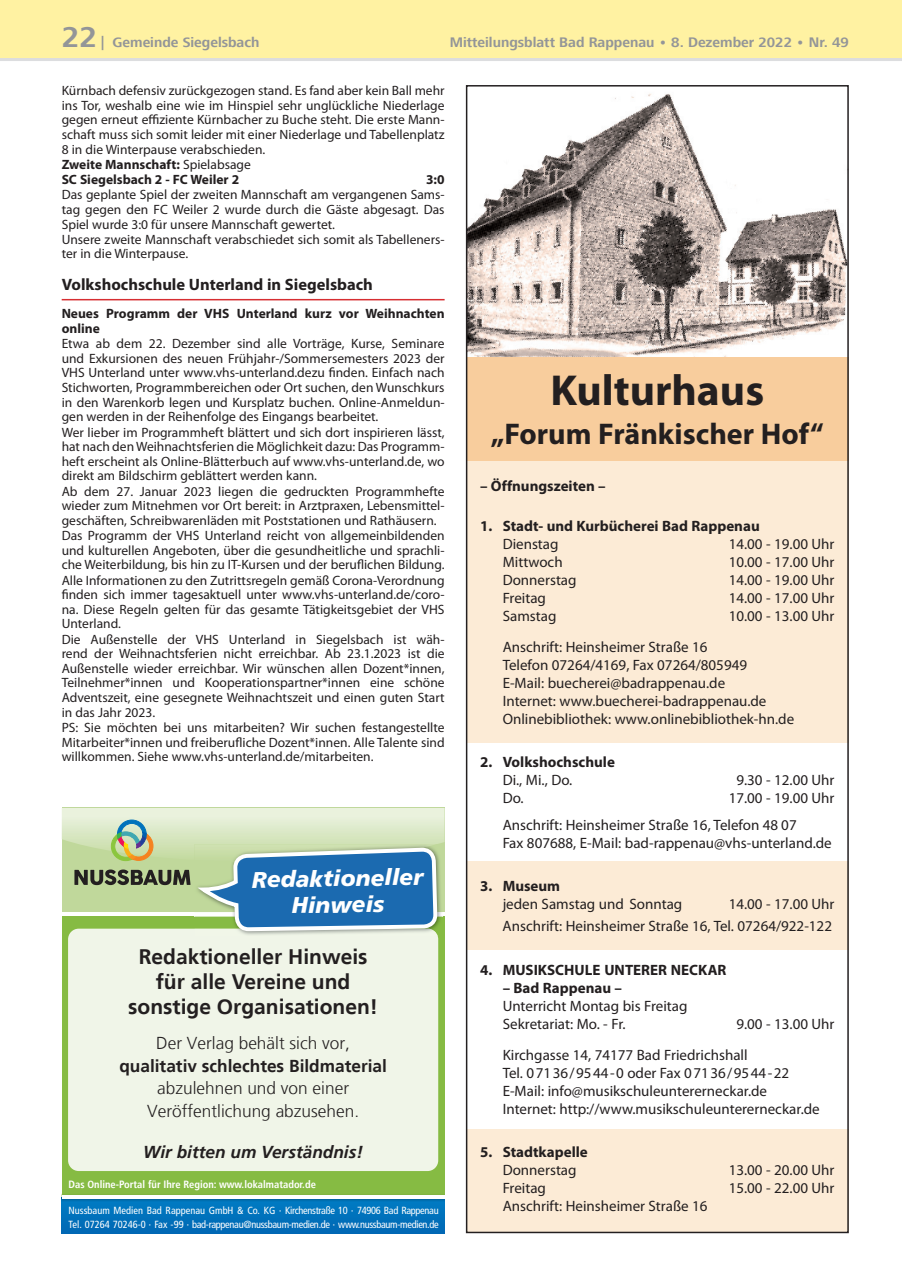
<style>
.page{position:relative;width:902px;height:1280px;background:#fff}
.page>*{position:absolute;margin:0;border:0;box-sizing:border-box;transform-origin:0 0}
.t1{font:700 43.5px "Myriad Pro";color:#231f20}
.t2{font:700 30px "Myriad Pro";color:#231f20}
.t3{font:italic 900 22.5px/26.5px "Frutiger LT";color:#fff;text-align:center}
.t4{font:700 21px/25.2px "Frutiger LT";color:#231f20;text-align:center}
.t5{font:300 17.25px/22.5px "Frutiger LT";color:#231f20;text-align:center}
.t6{font:italic 700 17.25px "Frutiger LT";color:#231f20}
.NM_Rubrik_Siegelsbac{font:700 16.5px "Myriad Pro";color:#231f20}
.t7{font:15px/18px "Myriad Pro";color:#231f20}
.t8{font:700 15px/18px "Myriad Pro";color:#231f20}
.t9{font:700 14.25px "Frutiger Next LT";color:#939598}
.Grundtext{font:13.5px/14.7px "Myriad Pro";color:#231f20;text-align:justify}
.bfh_halbfett{font:700 13.5px/14.7px "Myriad Pro";color:#231f20}
.Grundtext-2{font:700 13.5px "Myriad Pro";color:#231f20}
.t10{font:700 condensed 10.5px "Frutiger LT";color:#fff}
.t11{font:condensed 10.35px/13.5px "Frutiger LT";letter-spacing:-.03em;color:#fff}
.s1{font-size:30px}
.s2{font-weight:400}
.s3{font-weight:700}
.s4{font-stretch:normal}
</style>
<div class="page">
<hr style="left:901px;top:0;width:1px;height:60px;background:#6599d1">
<div style="left:0;top:0;width:901px;height:60px;background:#fff2a2"></div>
<hr style="left:0;top:58px;width:901px;height:3px;background:#dcdddf">
<hr style="left:62px;top:299px;width:382px;height:1px;background:#d72e32">
<img style="left:469px;top:93px;width:376px;height:264px">
<div style="left:466px;top:1129px;width:382px;height:103px;background:#fcebd6"></div>
<div style="left:466px;top:861px;width:382px;height:89px;background:#fcebd6"></div>
<div style="left:466px;top:461px;width:382px;height:282px;background:#fcebd6"></div>
<div style="left:466px;top:357px;width:382px;height:104px;background:#f8cd9d"></div>
<div style="left:466px;top:85px;width:382px;height:1148px;border:2px solid #231f20"></div>
<div style="left:62px;top:916px;width:382px;height:317px;background:#86bb43"></div>
<div style="left:68px;top:929px;width:370px;height:242px;background:#f0f5e8;border-radius:11px"></div>
<div style="left:62px;top:1202px;width:382px;height:31px;background:#0071bb"></div>
<img style="left:62px;top:1195px;width:382px;height:1px">
<img style="left:62px;top:1199px;width:382px;height:3px">
<hr style="left:62px;top:1196px;width:382px;height:3px;background:#fff">
<svg style="left:237px;top:929px;width:202px;height:242px"></svg>
<svg style="left:62px;top:808px;width:382px;height:121px;background:#93b7ae"></svg>
<p class="t9" style="left:62px;top:34px;width:199px"><span class="s1">22</span> | Gemeinde Siegelsbach</p>
<p class="t9" style="left:449px;top:34px;width:400px">Mitteilungsblatt Bad Rappenau • 8. Dezember 2022 • Nr. 49</p>
<p class="Grundtext" style="left:62px;top:83px;width:384px">Kürnbach defensiv zurückgezogen stand. Es fand aber kein Ball mehr ins Tor, weshalb eine wie im Hinspiel sehr unglückliche Niederlage gegen erneut effiziente Kürnbacher zu Buche steht. Die erste Mann&shy;schaft muss sich somit leider mit einer Niederlage und Tabellenplatz 8 in die Winterpause verabschieden.</p>
<p class="Grundtext-2" style="left:62px;top:156px;width:191px">Zweite Mannschaft: <span class="s2">Spielabsage</span></p>
<p class="bfh_halbfett" style="left:62px;top:172px;width:179px">SC Siegelsbach 2 - FC Weiler 2</p>
<p class="bfh_halbfett" style="left:426px;top:172px;width:20px">3:0</p>
<p class="Grundtext" style="left:62px;top:187px;width:384px">Das geplante Spiel der zweiten Mannschaft am vergangenen Sams&shy;tag gegen den FC Weiler 2 wurde durch die Gäste abgesagt. Das Spiel wurde 3:0 für unsere Mannschaft gewertet.</p>
<p class="Grundtext" style="left:62px;top:232px;width:384px">Unsere zweite Mannschaft verabschiedet sich somit als Tabelleners&shy;ter in die Winterpause.</p>
<p class="NM_Rubrik_Siegelsbac" style="left:62px;top:274px;width:313px">Volkshochschule Unterland in Siegelsbach</p>
<p class="bfh_halbfett" style="left:62px;top:306px;width:384px">Neues Programm der VHS Unterland kurz vor Weihnachten online</p>
<p class="Grundtext" style="left:62px;top:336px;width:384px">Etwa ab dem 22. Dezember sind alle Vorträge, Kurse, Seminare und Exkursionen des neuen Frühjahr-/Sommersemesters 2023 der VHS Unterland unter www.vhs-unterland.dezu finden. Einfach nach Stichworten, Programmbereichen oder Ort suchen, den Wunschkurs in den Warenkorb legen und Kursplatz buchen. Online-Anmeldun&shy;gen werden in der Reihenfolge des Eingangs bearbeitet.</p>
<p class="Grundtext" style="left:62px;top:424px;width:384px">Wer lieber im Programmheft blättert und sich dort inspirieren lässt, hat nach den Weihnachtsferien die Möglichkeit dazu: Das Programm&shy;heft erscheint als Online-Blätterbuch auf www.vhs-unterland.de, wo direkt am Bildschirm geblättert werden kann.</p>
<p class="Grundtext" style="left:62px;top:483px;width:384px">Ab dem 27. Januar 2023 liegen die gedruckten Programmhefte wieder zum Mitnehmen vor Ort bereit: in Arztpraxen, Lebensmittel&shy;geschäften, Schreibwarenläden mit Poststationen und Rathäusern.</p>
<p class="Grundtext" style="left:62px;top:528px;width:384px">Das Programm der VHS Unterland reicht von allgemeinbildenden und kulturellen Angeboten, über die gesundheitliche und sprachli&shy;che Weiterbildung, bis hin zu IT-Kursen und der beruflichen Bildung.</p>
<p class="Grundtext" style="left:62px;top:572px;width:384px">Alle Informationen zu den Zutrittsregeln gemäß Corona-Verordnung finden sich immer tagesaktuell unter www.vhs-unterland.de/coro&shy;na. Diese Regeln gelten für das gesamte Tätigkeitsgebiet der VHS Unterland.</p>
<p class="Grundtext" style="left:62px;top:631px;width:384px">Die Außenstelle der VHS Unterland in Siegelsbach ist wäh&shy;rend der Weihnachtsferien nicht erreichbar. Ab 23.1.2023 ist die Außenstelle wieder erreichbar. Wir wünschen allen Dozent*innen, Teilnehmer*innen und Kooperationspartner*innen eine schöne Adventszeit, eine gesegnete Weihnachtszeit und einen guten Start in das Jahr 2023.</p>
<p class="Grundtext" style="left:62px;top:720px;width:384px">PS: Sie möchten bei uns mitarbeiten? Wir suchen festangestellte Mitarbeiter*innen und freiberufliche Dozent*innen. Alle Talente sind willkommen. Siehe www.vhs-unterland.de/mitarbeiten.</p>
<p class="t1" style="left:550px;top:362px;width:215px">Kulturhaus</p>
<p class="t2" style="left:490px;top:415px;width:334px">„Forum Fränkischer Hof“</p>
<p class="t8" style="left:480px;top:476px;width:127px">– Öffnungszeiten –</p>
<p class="t8" style="left:502px;top:516px;width:258px;text-indent:-22px">1. Stadt- und Kurbücherei Bad Rappenau<br><span class="s2">Dienstag</span></p>
<p class="t7" style="left:728px;top:534px;width:107px">14.00 - 19.00 Uhr</p>
<p class="t7" style="left:502px;top:552px;width:61px">Mittwoch</p>
<p class="t7" style="left:728px;top:552px;width:107px">10.00 - 17.00 Uhr</p>
<p class="t7" style="left:502px;top:570px;width:75px">Donnerstag</p>
<p class="t7" style="left:728px;top:570px;width:107px">14.00 - 19.00 Uhr</p>
<p class="t7" style="left:502px;top:588px;width:45px">Freitag</p>
<p class="t7" style="left:728px;top:588px;width:107px">14.00 - 17.00 Uhr</p>
<p class="t7" style="left:502px;top:606px;width:55px">Samstag</p>
<p class="t7" style="left:728px;top:606px;width:107px">10.00 - 13.00 Uhr</p>
<p class="t7" style="left:502px;top:637px;width:293px">Anschrift: Heinsheimer Straße 16<br>Telefon 07264/4169, Fax 07264/805949<br>E-Mail: buecherei@badrappenau.de<br>Internet: www.buecherei-badrappenau.de Onlinebibliothek: www.onlinebibliothek-hn.de</p>
<p class="t8" style="left:502px;top:752px;width:114px;text-indent:-22px">2. Volkshochschule<br><span class="s2">Di., Mi., Do.</span></p>
<p class="t7" style="left:736px;top:771px;width:100px">9.30 - 12.00 Uhr</p>
<p class="t3" style="left:251px;top:866px;width:173px;rotate:-1deg">Redaktioneller<br>Hinweis</p>
<p class="t4" style="left:128px;top:944px;width:251px">Redaktioneller Hinweis für alle Vereine und sonstige Organisationen!</p>
<p class="t5" style="left:119px;top:1032px;width:269px">Der Verlag behält sich vor, <span class="s3">qualitativ schlechtes Bildmaterial </span>abzulehnen und von einer<br>Veröffentlichung abzusehen.</p>
<p class="t6" style="left:143px;top:1142px;width:221px">Wir bitten um Verständnis!</p>
<p class="t10" style="left:69px;top:1178px;width:249px">Das Online-Portal für Ihre Region: www.lokalmatador.de</p>
<p class="t11" style="left:69px;top:1204px;width:371px">Nussbaum Medien Bad Rappenau GmbH &amp; Co. KG <span class="s4">·</span> Kirchenstraße 10 <span class="s4">·</span> 74906 Bad Rappenau<br>Tel. 07264 70246-0 <span class="s4">·</span> Fax -99 <span class="s4">·</span> bad-rappenau@nussbaum-medien.de <span class="s4">·</span> www.nussbaum-medien.de</p>
<p class="t7" style="left:502px;top:784px;width:333px;line-height:26.5px;text-indent:226px">17.00 - 19.00 Uhr<br>Anschrift: Heinsheimer Straße 16, Telefon 48 07</p>
<p class="t7" style="left:502px;top:833px;width:330px">Fax 807688, E-Mail: bad-rappenau@vhs-unterland.de</p>
<p class="t7" style="left:502px;top:877px;width:181px;text-indent:-22px"><span class="s3">3. Museum<br></span>jeden Samstag und Sonntag</p>
<p class="t7" style="left:502px;top:789px;width:23px">Do.</p>
<p class="t7" style="left:502px;top:893px;width:333px;line-height:22.2px;text-align:right">14.00 - 17.00 Uhr<br>Anschrift: Heinsheimer Straße 16, Tel. 07264/922-122</p>
<p class="t8" style="left:480px;top:960px;width:248px">4. MUSIKSCHULE UNTERER NECKAR</p>
<p class="t7" style="left:502px;top:978px;width:186px"><span class="s3">– Bad Rappenau –<br></span>Unterricht Montag bis Freitag<br>Sekretariat: Mo. - Fr.</p>
<p class="t7" style="left:502px;top:1008px;width:333px;line-height:30.8px;text-indent:234px">9.00 - 13.00 Uhr<br>Kirchgasse 14, 74177 Bad Friedrichshall</p>
<p class="t7" style="left:502px;top:1063px;width:318px">Tel. 07136/9544-0 oder Fax 07136/9544-22<br>E-Mail: info@musikschuleuntererneckar.de<br>Internet: http://www.musikschuleuntererneckar.de</p>
<p class="t8" style="left:502px;top:1142px;width:87px;text-indent:-22px">5. Stadtkapelle<br><span class="s2">Donnerstag</span></p>
<p class="t7" style="left:728px;top:1161px;width:107px">13.00 - 20.00 Uhr</p>
<p class="t7" style="left:502px;top:1179px;width:45px">Freitag</p>
<p class="t7" style="left:728px;top:1179px;width:107px">15.00 - 22.00 Uhr</p>
<p class="t7" style="left:502px;top:1197px;width:206px">Anschrift: Heinsheimer Straße 16</p>
</div>
